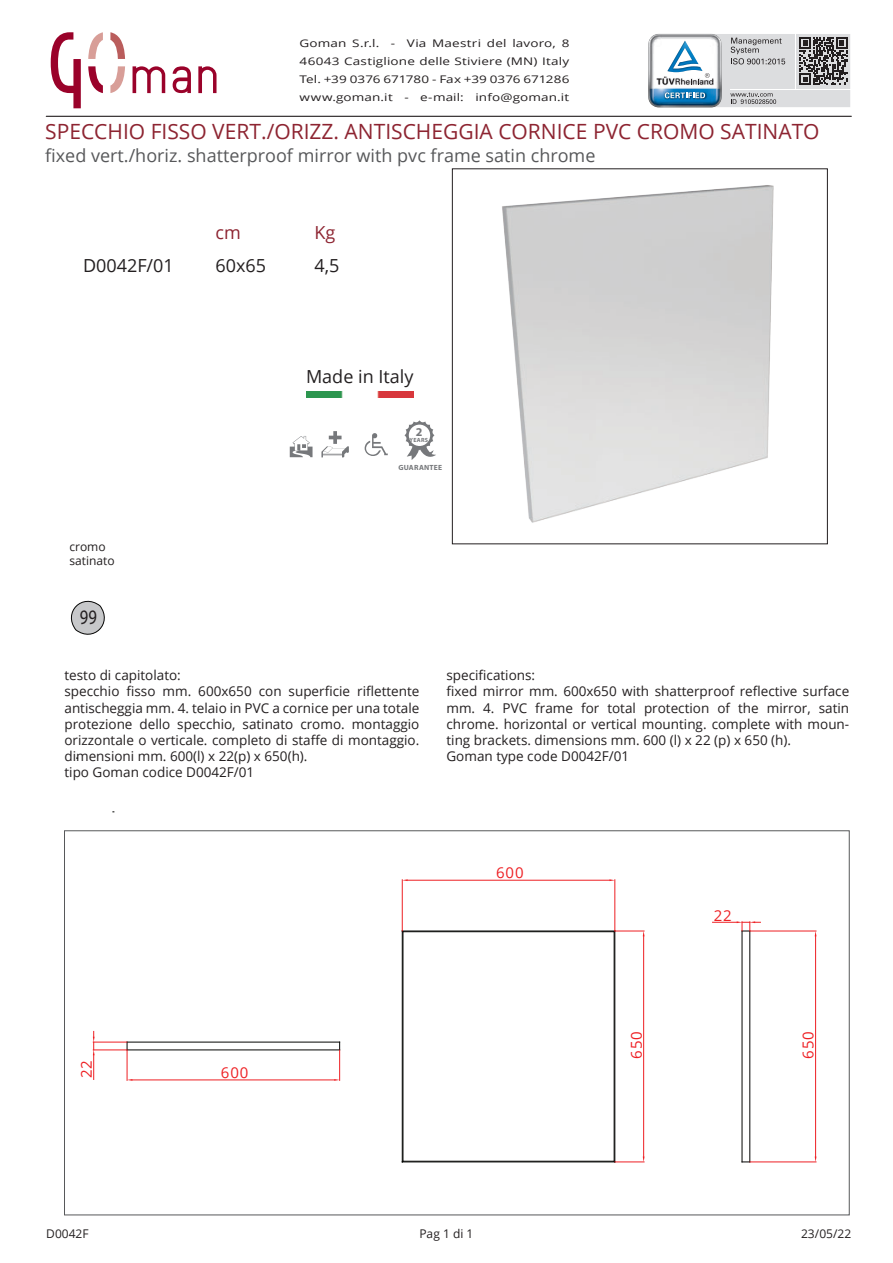
<style>
.page{position:relative;width:893px;height:1263px;background:#fff}
.page>*{position:absolute;margin:0;border:0;box-sizing:border-box;transform-origin:0 0}
.t1{font:21px "Open Sans";color:#8d2431}
.t2{font:20.7px "Myriad Pro";color:#231f20;scale:.8 1}
.t3{font:18px "Open Sans";color:#57585a}
.t4{font:18px "Open Sans";color:#231f20}
.t5{font:18px "Open Sans";color:#8d2431}
.t6{font:15px "Open Sans";letter-spacing:.055em;color:#ee1f23}
.t7{font:13.5px/16.2px "Open Sans";color:#231f20}
.t8{font:12px/14.4px "Open Sans";color:#231f20}
.t9{font:700 12px "Myriad Pro";color:#76787b}
.t10{font:10.5px/18px "Open Sans";letter-spacing:.01em;color:#231f20;text-align:justify;scale:1.29 1}
.t11{font:700 7.5px "Myriad Pro";letter-spacing:.025em;color:#76787b}
.t12{font:700 6px "Myriad Pro";letter-spacing:.04em;color:#76787b}
</style>
<div class="page">
<hr style="left:46px;top:116px;width:805px;height:1px;background:#231f20">
<svg style="left:648px;top:33px;width:202px;height:75px"></svg>
<svg style="left:88px;top:66px;width:15px;height:27px"></svg>
<svg style="left:198px;top:66px;width:19px;height:27px"></svg>
<svg style="left:133px;top:66px;width:32px;height:27px"></svg>
<svg style="left:173px;top:66px;width:18px;height:27px"></svg>
<svg style="left:88px;top:32px;width:15px;height:27px"></svg>
<svg style="left:110px;top:32px;width:15px;height:27px"></svg>
<svg style="left:110px;top:66px;width:15px;height:27px"></svg>
<svg style="left:51px;top:32px;width:30px;height:76px"></svg>
<svg style="left:365px;top:433px;width:23px;height:23px"></svg>
<svg style="left:290px;top:436px;width:23px;height:21px"></svg>
<svg style="left:321px;top:431px;width:28px;height:26px"></svg>
<div style="left:452px;top:169px;width:376px;height:375px;border:1px solid #231f20"></div>
<svg style="left:404px;top:420px;width:32px;height:40px"></svg>
<svg style="left:70px;top:600px;width:35px;height:35px"></svg>
<img style="left:502px;top:185px;width:272px;height:338px">
<hr style="left:403px;top:931px;width:211px;height:1px;background:#040503">
<hr style="left:402px;top:1162px;width:213px;height:1px;background:#040503">
<hr style="left:127px;top:1042px;width:213px;height:1px;background:#040503">
<hr style="left:127px;top:1050px;width:213px;height:1px;background:#040503">
<hr style="left:403px;top:1161px;width:211px;height:1px;background:#040503">
<hr style="left:615px;top:931px;width:1px;height:231px;background:#040503">
<hr style="left:742px;top:931px;width:1px;height:231px;background:#040503">
<hr style="left:750px;top:931px;width:1px;height:231px;background:#040503">
<hr style="left:614px;top:932px;width:1px;height:229px;background:#040503">
<hr style="left:402px;top:931px;width:1px;height:231px;background:#040503">
<hr style="left:403px;top:932px;width:1px;height:229px;background:#040503">
<hr style="left:402px;top:880px;width:1px;height:51px;background:#ee1f23">
<hr style="left:615px;top:880px;width:1px;height:51px;background:#ee1f23">
<hr style="left:408px;top:880px;width:201px;height:1px;background:#ee1f23">
<hr style="left:643px;top:936px;width:1px;height:220px;background:#ee1f23">
<svg style="left:614px;top:930px;width:30px;height:6px"></svg>
<svg style="left:614px;top:1156px;width:30px;height:7px"></svg>
<hr style="left:339px;top:1050px;width:1px;height:30px;background:#ee1f23">
<hr style="left:127px;top:1050px;width:1px;height:30px;background:#ee1f23">
<hr style="left:132px;top:1080px;width:202px;height:1px;background:#ee1f23">
<svg style="left:334px;top:1079px;width:6px;height:2px"></svg>
<hr style="left:93px;top:1042px;width:34px;height:1px;background:#ee1f23">
<hr style="left:93px;top:1050px;width:34px;height:1px;background:#ee1f23">
<svg style="left:93px;top:1031px;width:2px;height:48px"></svg>
<hr style="left:750px;top:931px;width:66px;height:1px;background:#ee1f23">
<hr style="left:750px;top:1162px;width:66px;height:1px;background:#ee1f23">
<hr style="left:815px;top:936px;width:1px;height:220px;background:#ee1f23">
<svg style="left:712px;top:921px;width:48px;height:11px"></svg>
<img style="left:306px;top:391px;width:107px;height:7px">
<p class="t10" style="left:299px;top:34px;width:211px">Goman S.r.l. - Via Maestri del lavoro, 8<br>46043 Castiglione delle Stiviere (MN) Italy Tel. +39 0376 671780 - Fax +39 0376 671286 www.goman.it - e-mail: info@goman.it</p>
<h1 class="t1" style="left:45px;top:117px;width:776px">SPECCHIO FISSO VERT./ORIZZ. ANTISCHEGGIA CORNICE PVC CROMO SATINATO</h1>
<h3 class="t3" style="left:45px;top:143px;width:552px">fixed vert./horiz. shatterproof mirror with pvc frame satin chrome</h3>
<h3 class="t4" style="left:83px;top:253px;width:92px">D0042F/01</h3>
<p class="t8" style="left:69px;top:539px;width:47px">cromo satinato</p>
<h2 class="t2" style="left:80px;top:605px;width:23px">99</h2>
<h3 class="t5" style="left:215px;top:221px;width:27px">cm</h3>
<h3 class="t4" style="left:215px;top:253px;width:52px">60x65</h3>
<h3 class="t5" style="left:314px;top:221px;width:22px">Kg</h3>
<h3 class="t4" style="left:314px;top:253px;width:27px">4,5</h3>
<h3 class="t4" style="left:306px;top:364px;width:109px">Made in Italy</h3>
<p class="t9" style="left:416px;top:424px;width:8px">2</p>
<p class="t12" style="left:410px;top:436px;width:20px">YEARS</p>
<p class="t11" style="left:399px;top:463px;width:45px">GUARANTEE</p>
<p class="t7" style="left:64px;top:667px;width:356px">testo di capitolato:<br>specchio fisso mm. 600x650 con superficie riflettente antischeggia mm. 4. telaio in PVC a cornice per una totale protezione dello specchio, satinato cromo. montaggio orizzontale o verticale. completo di staffe di montaggio. dimensioni mm. 600(l) x 22(p) x 650(h).<br>tipo Goman codice D0042F/01</p>
<p class="t7" style="left:446px;top:667px;width:404px">specifications:<br>fixed mirror mm. 600x650 with shatterproof reflective surface mm. 4. PVC frame for total protection of the mirror, satin chrome. horizontal or vertical mounting. complete with moun&shy;ting brackets. dimensions mm. 600 (l) x 22 (p) x 650 (h).<br>Goman type code D0042F/01</p>
<p class="t6" style="left:76px;top:1078px;width:19px;rotate:-90deg">22</p>
<p class="t6" style="left:221px;top:1062px;width:29px">600</p>
<p class="t6" style="left:496px;top:862px;width:29px">600</p>
<p class="t6" style="left:626px;top:1059px;width:29px;rotate:-90deg">650</p>
<p class="t6" style="left:714px;top:905px;width:19px">22</p>
<p class="t6" style="left:798px;top:1059px;width:29px;rotate:-90deg">650</p>
<p class="t8" style="left:46px;top:1226px;width:44px">D0042F</p>
<p class="t8" style="left:419px;top:1226px;width:56px">Pag 1 di 1</p>
<p class="t8" style="left:801px;top:1226px;width:52px">23/05/22</p>
</div>
